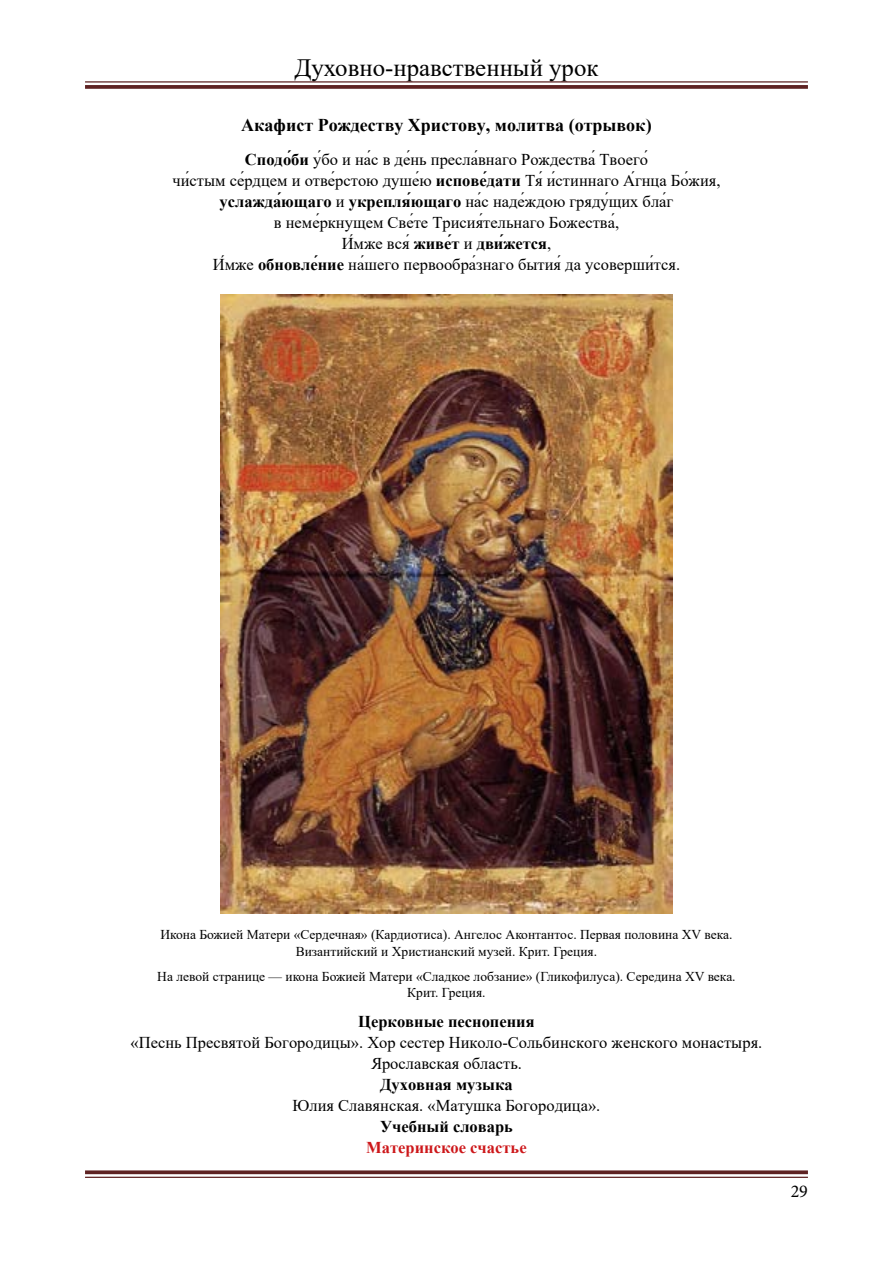
<style>
.page{position:relative;width:893px;height:1263px;background:#fff}
.page>*{position:absolute;margin:0;border:0;box-sizing:border-box;transform-origin:0 0}
.t1{font:24.9px "Times New Roman";color:#000}
.t2{font:700 18px "Times New Roman";color:#000}
.t3{font:18px "Minion Pro";color:#000}
.t4{font:16.5px/21px "Times New Roman";color:#000;text-align:center}
.t5{font:700 16.5px "Times New Roman";color:#000}
.t6{font:700 16.5px "Times New Roman";color:#cd171a}
.t7{font:13.5px/16.5px "Times New Roman";color:#000;text-align:center}
.s1{font-weight:700}
</style>
<div class="page">
<hr style="left:85px;top:81px;width:723px;height:2px;background:#5e2222">
<svg style="left:85px;top:85px;width:723px;height:4px;background:#672f2f"></svg>
<svg style="left:85px;top:1170px;width:723px;height:4px;background:#6f3a3a"></svg>
<hr style="left:85px;top:1177px;width:723px;height:1px;background:#5e2222">
<img style="left:220px;top:294px;width:452px;height:620px">
<h1 class="t1" style="left:294px;top:50px;width:306px">Духовно-нравственный урок</h1>
<p class="t2" style="left:241px;top:112px;width:412px">Акафист Рождеству Христову, молитва (отрывок)</p>
<p class="t4" style="left:172px;top:148px;width:550px"><span class="s1">Сподо́би</span> у́бо и на́с в де́нь пресла́внаго Рождества́Твоего́<br>чи́стым се́рдцем и отве́рстою душе́ю <span class="s1">испове́дати</span> Тя́и́стиннаго А́гнца Бо́жия, <span class="s1">услажда́ющаго</span> и <span class="s1">укрепля́ющаго</span> на́с наде́ждою гряду́щих бла́г<br>в неме́ркнущем Све́те Трисия́тельнаго Божества́,<br>И́мже вся́<span class="s1">живе́т</span> и <span class="s1">дви́жется</span>,<br>И́мже <span class="s1">обновле́ние</span> на́шего первообра́знаго бытия́да усоверши́тся.</p>
<p class="t7" style="left:161px;top:926px;width:573px">Икона Божией Матери «Сердечная» (Кардиотиса). Ангелос Аконтантос. Первая половина XV века.<br>Византийский и Христианский музей. Крит. Греция.</p>
<p class="t7" style="left:157px;top:967px;width:580px">На левой странице — икона Божией Матери «Сладкое лобзание» (Гликофилуса). Середина XV века.<br>Крит. Греция.</p>
<p class="t5" style="left:358px;top:1009px;width:178px">Церковные песнопения</p>
<p class="t4" style="left:131px;top:1031px;width:633px">«Песнь Пресвятой Богородицы». Хор сестер Николо-Сольбинского женского монастыря.<br>Ярославская область.</p>
<p class="t5" style="left:380px;top:1072px;width:134px">Духовная музыка</p>
<p class="t4" style="left:293px;top:1094px;width:309px">Юлия Славянская. «Матушка Богородица».</p>
<p class="t5" style="left:380px;top:1114px;width:134px">Учебный словарь</p>
<p class="t6" style="left:366px;top:1135px;width:162px">Материнское счастье</p>
<p class="t3" style="left:791px;top:1179px;width:19px">29</p>
</div>
